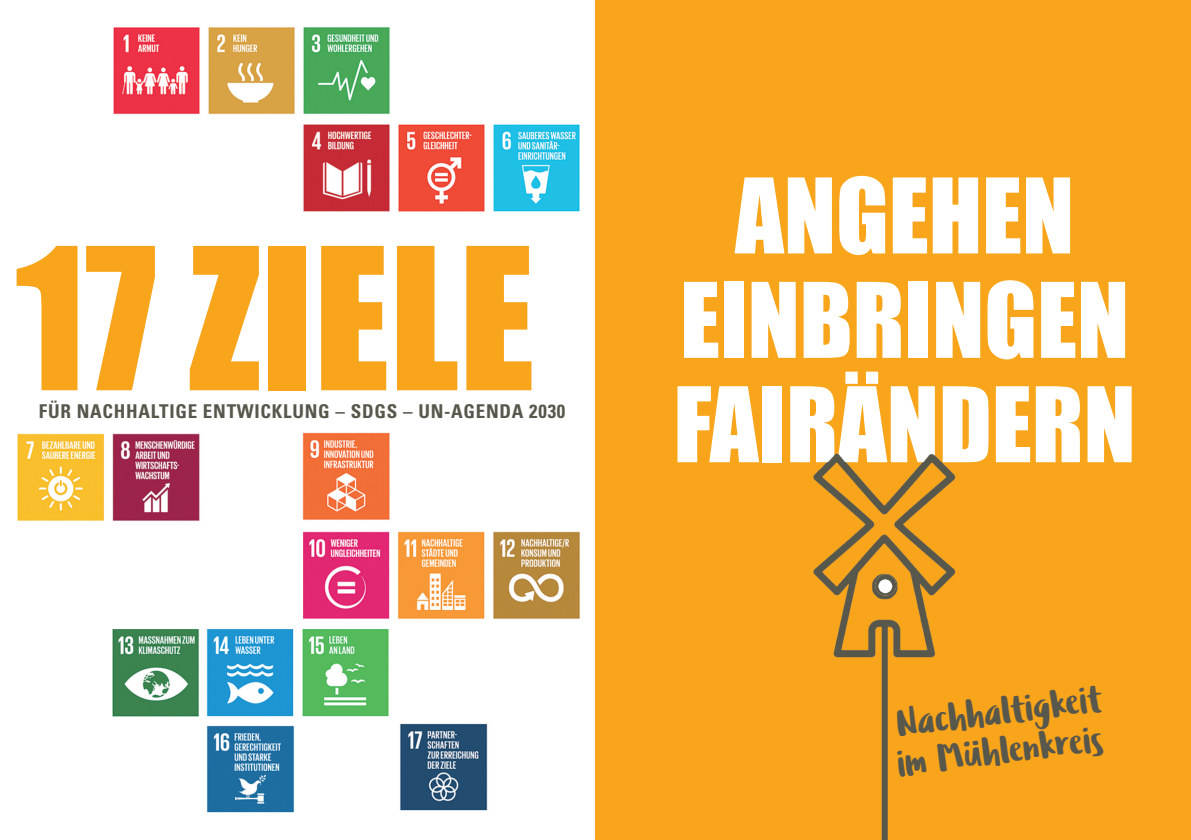
<style>
.page{position:relative;width:1191px;height:840px;background:#fff}
.page>*{position:absolute;margin:0;border:0;box-sizing:border-box;transform-origin:0 0}
.t1{font:182.4px "Impact";color:#f9a51b}
.t2{font:96px/104.2px "Impact";color:#fff;text-align:center}
.t3{font:39.6px/39.6px "Ludicrous";color:#58574c}
.t4{font:700 condensed 19px "Univers";letter-spacing:.04em;color:#58574c}
</style>
<div class="page">
<div style="left:595px;top:0;width:596px;height:839px;background:#f9a51b"></div>
<img style="left:807px;top:462px;width:159px;height:200px">
<img style="left:875px;top:574px;width:21px;height:21px">
<img style="left:807px;top:448px;width:159px;height:14px">
<div style="left:881px;top:622px;width:6px;height:217px;background:#58574c"></div>
<img style="left:18px;top:433px;width:182px;height:88px">
<img style="left:114px;top:27px;width:276px;height:88px">
<img style="left:303px;top:124px;width:277px;height:88px">
<img style="left:112px;top:629px;width:277px;height:87px">
<img style="left:303px;top:531px;width:277px;height:88px">
<img style="left:206px;top:725px;width:89px;height:87px">
<img style="left:400px;top:723px;width:88px;height:87px">
<img style="left:302px;top:432px;width:88px;height:88px">
<h1 class="t1" style="left:16px;top:220px;width:521px">17 ZIELE</h1>
<p class="t4" style="left:39px;top:404px;width:528px">FÜR NACHHALTIGE ENTWICKLUNG – SDGS – UN-AGENDA 2030</p>
<h2 class="t2" style="left:673px;top:168px;width:463px">ANGEHEN<br>EINBRINGEN<br>FAIRÄNDERN</h2>
<h3 class="t3" style="left:890px;top:704px;width:213px;rotate:-7deg">Nachhaltigkeit im Mühlenkreis</h3>
</div>
